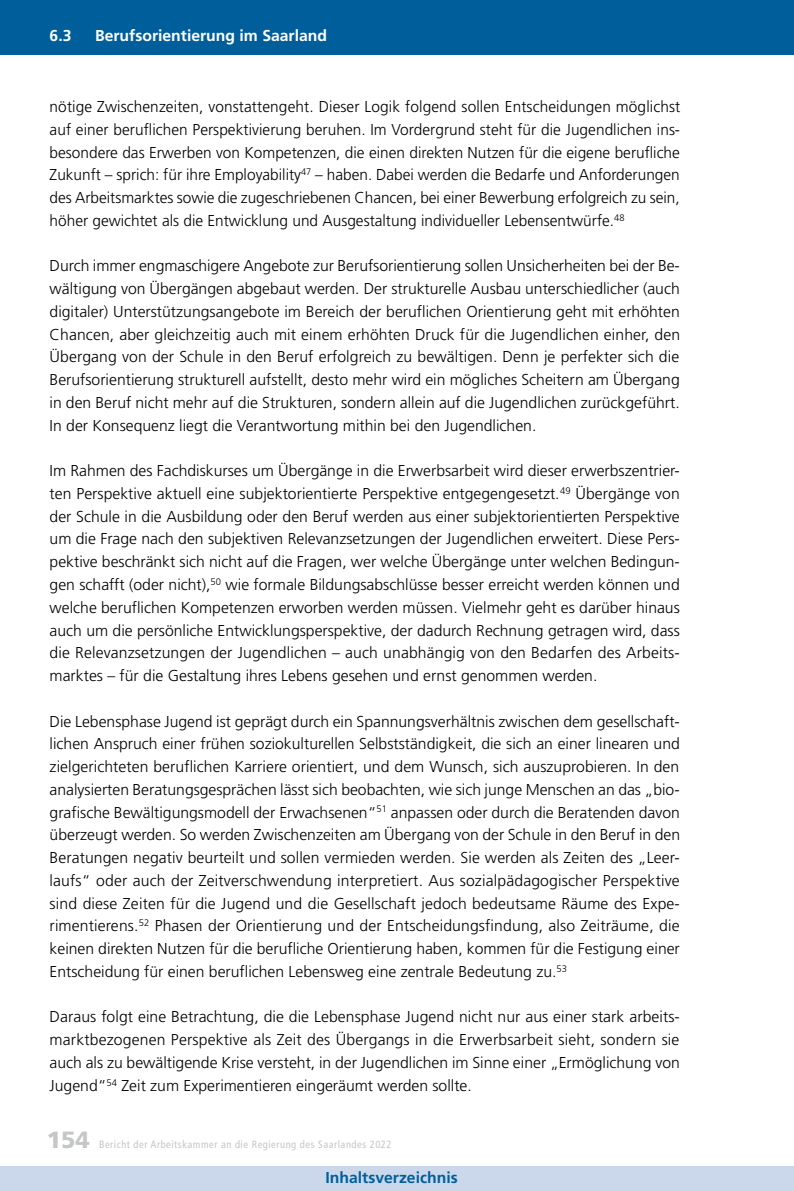
<style>
.page{position:relative;width:794px;height:1191px;background:#fff}
.page>*{position:absolute;margin:0;border:0;box-sizing:border-box;transform-origin:0 0}
.t1{font:900 23.45px "Frutiger";color:#c5c6c6}
._04_Grundtext{font:300 15.75px/22.8px "Frutiger";color:#000;text-align:justify}
.t2{font:700 15.75px "Frutiger";color:#fff}
.t3{font:700 15.75px "Frutiger";color:#005f9b}
.t4{font:condensed 10.5px "Frutiger";letter-spacing:.05em;color:#c5c6c6}
</style>
<div class="page">
<div style="left:0;top:0;width:794px;height:55px;background:#005f9b"></div>
<div style="left:0;top:1166px;width:794px;height:25px;background:#cbd8eb"></div>
<p class="t2" style="left:50px;top:26px;width:23px">6.3</p>
<p class="t2" style="left:95px;top:26px;width:233px">Berufsorientierung im Saarland</p>
<p class="_04_Grundtext" style="left:50px;top:95px;width:632px">nötige Zwischenzeiten, vonstattengeht. Dieser Logik folgend sollen Entscheidungen möglichst auf einer beruflichen Perspektivierung beruhen. Im Vordergrund steht für die Jugendlichen ins&shy;besondere das Erwerben von Kompetenzen, die einen direkten Nutzen für die eigene berufliche Zukunft – sprich: für ihre Employability<sup>47</sup> – haben. Dabei werden die Bedarfe und Anforderungen des Arbeitsmarktes sowie die zugeschriebenen Chancen, bei einer Bewerbung erfolgreich zu sein, höher gewichtet als die Entwicklung und Ausgestaltung individueller Lebensentwürfe.<sup>48</sup></p>
<p class="_04_Grundtext" style="left:50px;top:255px;width:632px">Durch immer engmaschigere Angebote zur Berufsorientierung sollen Unsicherheiten bei der Be&shy;wältigung von Übergängen abgebaut werden. Der strukturelle Ausbau unterschiedlicher (auch digitaler) Unterstützungsangebote im Bereich der beruflichen Orientierung geht mit erhöhten Chancen, aber gleichzeitig auch mit einem erhöhten Druck für die Jugendlichen einher, den Übergang von der Schule in den Beruf erfolgreich zu bewältigen. Denn je perfekter sich die Berufsorientierung strukturell aufstellt, desto mehr wird ein mögliches Scheitern am Übergang in den Beruf nicht mehr auf die Strukturen, sondern allein auf die Jugendlichen zurückgeführt.<br>In der Konsequenz liegt die Verantwortung mithin bei den Jugendlichen.</p>
<p class="_04_Grundtext" style="left:50px;top:459px;width:632px">Im Rahmen des Fachdiskurses um Übergänge in die Erwerbsarbeit wird dieser erwerbszentrier&shy;ten Perspektive aktuell eine subjektorientierte Perspektive entgegengesetzt.<sup>49</sup> Übergänge von der Schule in die Ausbildung oder den Beruf werden aus einer subjektorientierten Perspektive um die Frage nach den subjektiven Relevanzsetzungen der Jugendlichen erweitert. Diese Pers&shy;pektive beschränkt sich nicht auf die Fragen, wer welche Übergänge unter welchen Bedingun&shy;gen schafft (oder nicht),<sup>50</sup> wie formale Bildungsabschlüsse besser erreicht werden können und welche beruflichen Kompetenzen erworben werden müssen. Vielmehr geht es darüber hinaus auch um die persönliche Entwicklungsperspektive, der dadurch Rechnung getragen wird, dass die Relevanzsetzungen der Jugendlichen – auch unabhängig von den Bedarfen des Arbeits&shy;marktes – für die Gestaltung ihres Lebens gesehen und ernst genommen werden.</p>
<p class="_04_Grundtext" style="left:50px;top:710px;width:632px">Die Lebensphase Jugend ist geprägt durch ein Spannungsverhältnis zwischen dem gesellschaft&shy;lichen Anspruch einer frühen soziokulturellen Selbstständigkeit, die sich an einer linearen und zielgerichteten beruflichen Karriere orientiert, und dem Wunsch, sich auszuprobieren. In den analysierten Beratungsgesprächen lässt sich beobachten, wie sich junge Menschen an das „bio&shy;grafische Bewältigungsmodell der Erwachsenen“<sup>51</sup> anpassen oder durch die Beratenden davon überzeugt werden. So werden Zwischenzeiten am Übergang von der Schule in den Beruf in den Beratungen negativ beurteilt und sollen vermieden werden. Sie werden als Zeiten des „Leer&shy;laufs“ oder auch der Zeitverschwendung interpretiert. Aus sozialpädagogischer Perspektive sind diese Zeiten für die Jugend und die Gesellschaft jedoch bedeutsame Räume des Expe&shy;rimentierens.<sup>52</sup> Phasen der Orientierung und der Entscheidungsfindung, also Zeiträume, die keinen direkten Nutzen für die berufliche Orientierung haben, kommen für die Festigung einer Entscheidung für einen beruflichen Lebensweg eine zentrale Bedeutung zu.<sup>53</sup></p>
<p class="_04_Grundtext" style="left:50px;top:1005px;width:632px">Daraus folgt eine Betrachtung, die die Lebensphase Jugend nicht nur aus einer stark arbeits&shy;marktbezogenen Perspektive als Zeit des Übergangs in die Erwerbsarbeit sieht, sondern sie auch als zu bewältigende Krise versteht, in der Jugendlichen im Sinne einer „Ermöglichung von Jugend“<sup>54</sup> Zeit zum Experimentieren eingeräumt werden sollte.</p>
<h1 class="t1" style="left:47px;top:1125px;width:44px">154</h1>
<p class="t4" style="left:99px;top:1137px;width:294px">Bericht der Arbeitskammer an die Regierung des Saarlandes 2022</p>
<p class="t3" style="left:325px;top:1168px;width:134px">Inhaltsverzeichnis</p>
</div>
